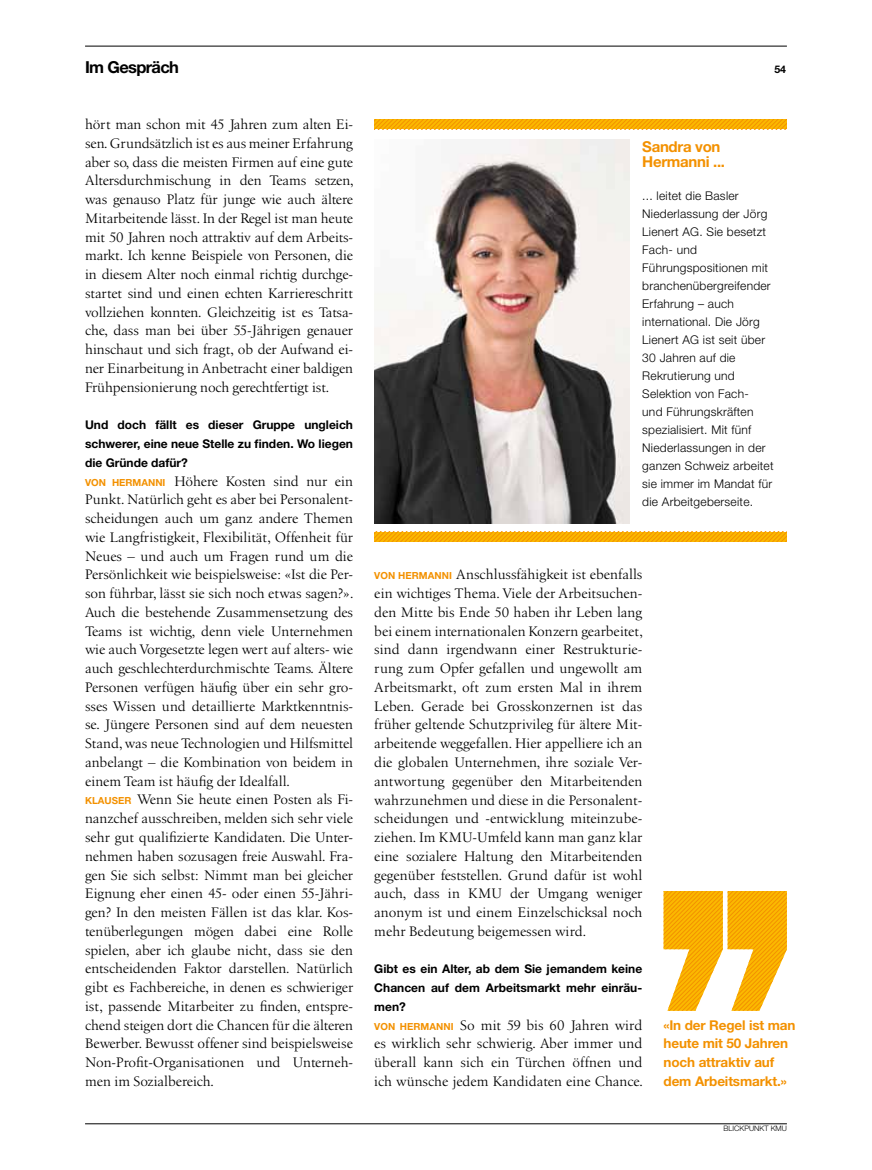
<style>
.page{position:relative;width:872px;height:1170px;background:#fff}
.page>*{position:absolute;margin:0;border:0;box-sizing:border-box;transform-origin:0 0}
.t1{font:700 16.5px "Helvetica Neue LT Std";letter-spacing:-.04em;color:#000}
.t2{font:700 15px/15px "Helvetica Neue LT Std";letter-spacing:-.02em;color:#f39100}
.t3{font:14.25px/18.8px "Birka";color:#000;text-align:justify}
.t4{font:700 13.5px/18.8px "Helvetica Neue LT Std";letter-spacing:-.01em;color:#f39100}
.t5{font:300 12px/18px "Helvetica Neue LT Std";letter-spacing:.02em;color:#000}
.t6{font:700 12px/18.8px "Helvetica Neue LT Std";color:#000;text-align:justify}
.t7{font:700 10.5px "Helvetica Neue LT Std";color:#000}
.t8{font:700 9.75px "Helvetica Neue LT Std";letter-spacing:.005em;color:#f39100}
.t9{font:300 7.5px "Helvetica Neue LT Std";color:#000}
.s1{font-family:"Helvetica Neue LT Std";font-weight:700;font-size:9.75px;color:#f39100}
</style>
<div class="page">
<hr style="left:85px;top:1123px;width:702px;height:1px;background:#000">
<hr style="left:85px;top:46px;width:702px;height:1px;background:#000">
<svg style="left:374px;top:119px;width:413px;height:10px;background:#f7ab00"></svg>
<svg style="left:374px;top:532px;width:413px;height:10px;background:#f7ab00"></svg>
<img style="left:374px;top:139px;width:255px;height:384px">
<svg style="left:663px;top:891px;width:124px;height:119px"></svg>
<p class="t1" style="left:85px;top:57px;width:95px">Im Gespräch</p>
<p class="t7" style="left:774px;top:63px;width:13px">54</p>
<p class="t3" style="left:85px;top:115px;width:270px">hört man schon mit 45 Jahren zum alten Ei&shy;sen. Grundsätzlich ist es aus meiner Erfahrung aber so, dass die meisten Firmen auf eine gute Altersdurchmischung in den Teams setzen, was genauso Platz für junge wie auch ältere Mitarbeitende lässt. In der Regel ist man heute mit 50 Jahren noch attraktiv auf dem Arbeits&shy;markt. Ich kenne Beispiele von Personen, die in diesem Alter noch einmal richtig durchge&shy;startet sind und einen echten Karriereschritt vollziehen konnten. Gleichzeitig ist es Tatsa&shy;che, dass man bei über 55-Jährigen genauer hinschaut und sich fragt, ob der Aufwand ei&shy;ner Einarbeitung in Anbetracht einer baldigen Frühpensionierung noch gerechtfertigt ist.</p>
<p class="t6" style="left:85px;top:415px;width:269px">Und doch fällt es dieser Gruppe ungleich schwerer, eine neue Stelle zu finden. Wo liegen die Gründe dafür?</p>
<p class="t8" style="left:85px;top:476px;width:43px">Von Herma</p>
<p class="t3" style="left:85px;top:471px;width:270px;text-indent:63px"><span class="s1">nni</span> Höhere Kosten sind nur ein Punkt. Natürlich geht es aber bei Personalent&shy;scheidungen auch um ganz andere Themen wie Langfristigkeit, Flexibilität, Offenheit für Neues – und auch um Fragen rund um die Persönlichkeit wie beispielsweise: «Ist die Per&shy;son führbar, lässt sie sich noch etwas sagen?».<br>Auch die bestehende Zusammensetzung des Teams ist wichtig, denn viele Unternehmen wie auch Vorgesetzte legen wert auf alters- wie auch geschlechterdurchmischte Teams. Ältere Personen verfügen häufig über ein sehr gro&shy;sses Wissen und detaillierte Marktkenntnis&shy;se. Jüngere Personen sind auf dem neuesten Stand, was neue Technologien und Hilfsmittel anbelangt – die Kombination von beidem in einem Team ist häufig der Idealfall.</p>
<p class="t8" style="left:85px;top:794px;width:8px">Kla</p>
<p class="t8" style="left:105px;top:794px;width:15px">user</p>
<p class="t3" style="left:85px;top:790px;width:269px;text-indent:52px">Wenn Sie heute einen Posten als Fi&shy;nanzchef ausschreiben, melden sich sehr viele sehr gut qualifizierte Kandidaten. Die Unter&shy;nehmen haben sozusagen freie Auswahl. Fra&shy;gen Sie sich selbst: Nimmt man bei gleicher Eignung eher einen 45- oder einen 55-Jähri&shy;gen? In den meisten Fällen ist das klar. Kos&shy;tenüberlegungen mögen dabei eine Rolle spielen, aber ich glaube nicht, dass sie den entscheidenden Faktor darstellen. Natürlich gibt es Fachbereiche, in denen es schwieriger ist, passende Mitarbeiter zu finden, entspre&shy;chend steigen dort die Chancen für die älteren Bewerber. Bewusst offener sind beispielsweise Non-Profit-Organisationen und Unterneh&shy;men im Sozialbereich.</p>
<p class="t2" style="left:642px;top:139px;width:84px">Sandra von<br>Hermanni ...</p>
<p class="t5" style="left:642px;top:187px;width:133px">... leitet die Basler<br>Niederlassung der Jörg<br>Lienert AG. Sie besetzt<br>Fach- und<br>Führungspositionen mit branchenübergreifender<br>Erfahrung – auch international. Die Jörg<br>Lienert AG ist seit über<br>30 Jahren auf die<br>Rekrutierung und<br>Selektion von Fach-<br>und Führungskräften spezialisiert. Mit fünf<br>Niederlassungen in der ganzen Schweiz arbeitet sie immer im Mandat für die Arbeitgeberseite.</p>
<p class="t3" style="left:374px;top:565px;width:270px;text-indent:60px"><span class="s1">nni</span> Anschlussfähigkeit ist ebenfalls ein wichtiges Thema. Viele der Arbeitsuchen&shy;den Mitte bis Ende 50 haben ihr Leben lang bei einem internationalen Konzern gearbeitet, sind dann irgendwann einer Restrukturie&shy;rung zum Opfer gefallen und ungewollt am Arbeitsmarkt, oft zum ersten Mal in ihrem Leben. Gerade bei Grosskonzernen ist das früher geltende Schutzprivileg für ältere Mit&shy;arbeitende weggefallen. Hier appelliere ich an die globalen Unternehmen, ihre soziale Ver&shy;antwortung gegenüber den Mitarbeitenden wahrzunehmen und diese in die Personalent&shy;scheidungen und -entwicklung miteinzube&shy;ziehen. Im KMU-Umfeld kann man ganz klar eine sozialere Haltung den Mitarbeitenden gegenüber feststellen. Grund dafür ist wohl auch, dass in KMU der Umgang weniger anonym ist und einem Einzelschicksal noch mehr Bedeutung beigemessen wird.</p>
<p class="t6" style="left:374px;top:959px;width:269px">Gibt es ein Alter, ab dem Sie jemandem keine Chancen auf dem Arbeitsmarkt mehr einräu&shy;men?</p>
<p class="t8" style="left:374px;top:1019px;width:41px">Von Herma</p>
<p class="t8" style="left:374px;top:569px;width:40px">Von Herma</p>
<p class="t3" style="left:374px;top:1015px;width:270px;text-indent:62px"><span class="s1">nni</span> So mit 59 bis 60 Jahren wird es wirklich sehr schwierig. Aber immer und überall kann sich ein Türchen öffnen und ich wünsche jedem Kandidaten eine Chance.</p>
<p class="t4" style="left:663px;top:1015px;width:133px">«In der Regel ist man heute mit 50 Jahren noch attraktiv auf dem Arbeitsmarkt.»</p>
<p class="t9" style="left:723px;top:1123px;width:65px">BLICKPUNKT KMU</p>
</div>
